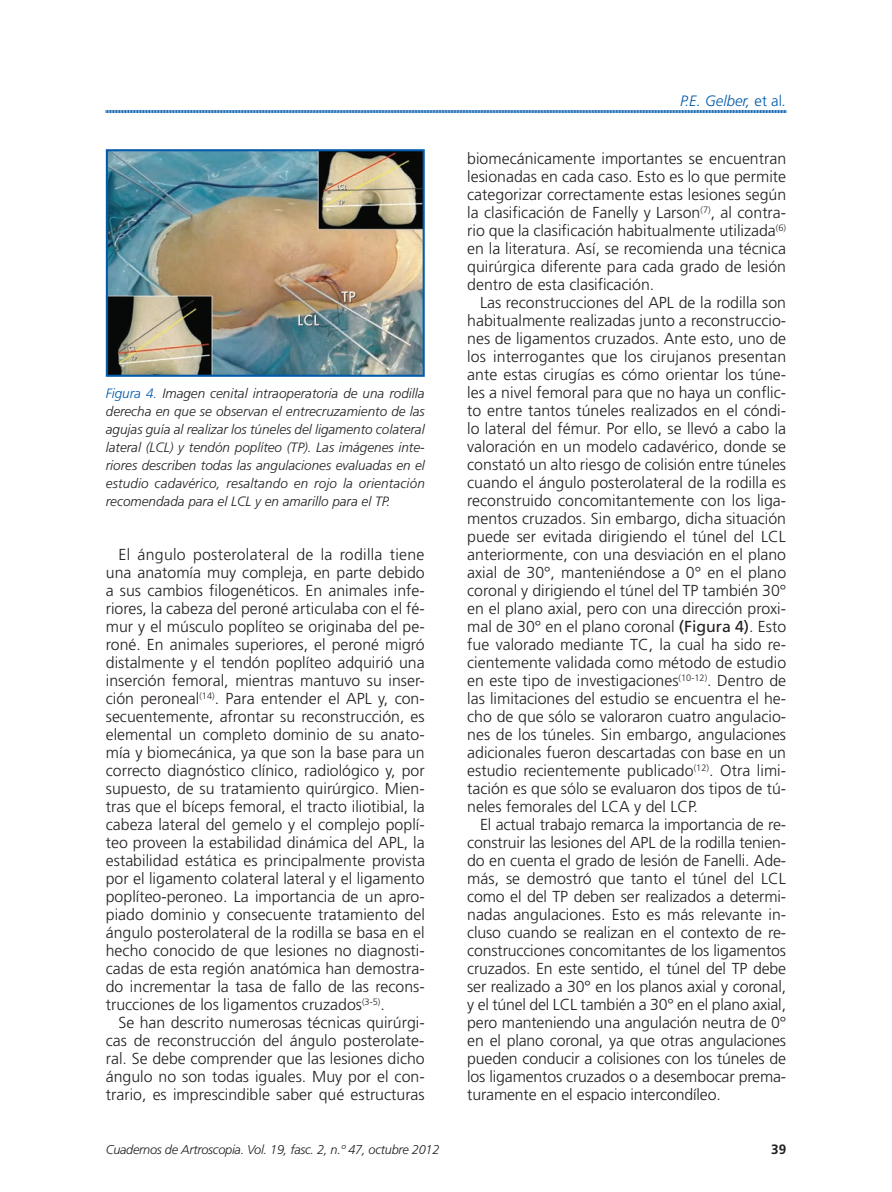
<style>
.page{position:relative;width:892px;height:1192px;background:#fff}
.page>*{position:absolute;margin:0;border:0;box-sizing:border-box;transform-origin:0 0}
.t1{font:300 15.9px/18px "Frutiger LT Std";color:#231f20;text-align:justify}
.t2{font:italic 300 15px "Frutiger LT Std";color:#015aaa}
.t3{font:italic 300 13.5px/18px "Frutiger LT Std";color:#231f20;text-align:justify}
.t4{font:700 13.5px "Frutiger LT Std";color:#231f20}
.t5{font:italic 300 12.75px "Frutiger LT Std";letter-spacing:-.02em;color:#231f20}
.s1{color:#015aaa}
.s2{font-style:normal}
.s3{font-weight:400}
</style>
<div class="page">
<svg style="left:106px;top:110px;width:680px;height:3px;background:#5691c6"></svg>
<img style="left:109px;top:152px;width:313px;height:222px">
<div style="left:106px;top:149px;width:319px;height:228px;border:2px solid #015aaa"></div>
<p class="t3" style="left:106px;top:384px;width:321px"><span class="s1">Figura 4.</span> Imagen cenital intraoperatoria de una rodilla derecha en que se observan el entrecruzamiento de las agujas guía al realizar los túneles del ligamento colateral lateral (LCL) y tendón poplíteo (TP). Las imágenes inte&shy;riores describen todas las angulaciones evaluadas en el estudio cadavérico, resaltando en rojo la orientación recomendada para el LCL y en amarillo para el TP.</p>
<p class="t1" style="left:106px;top:546px;width:321px;text-indent:13px">El ángulo posterolateral de la rodilla tiene una anatomía muy compleja, en parte debido a sus cambios filogenéticos. En animales infe&shy;riores, la cabeza del peroné articulaba con el fé&shy;mur y el músculo poplíteo se originaba del pe&shy;roné. En animales superiores, el peroné migró distalmente y el tendón poplíteo adquirió una inserción femoral, mientras mantuvo su inser&shy;ción peroneal<sup>(14)</sup>. Para entender el APL y, con&shy;secuentemente, afrontar su reconstrucción, es elemental un completo dominio de su anato&shy;mía y biomecánica, ya que son la base para un correcto diagnóstico clínico, radiológico y, por supuesto, de su tratamiento quirúrgico. Mien&shy;tras que el bíceps femoral, el tracto iliotibial, la cabeza lateral del gemelo y el complejo poplí&shy;teo proveen la estabilidad dinámica del APL, la estabilidad estática es principalmente provista por el ligamento colateral lateral y el ligamento poplíteo-peroneo. La importancia de un apro&shy;piado dominio y consecuente tratamiento del ángulo posterolateral de la rodilla se basa en el hecho conocido de que lesiones no diagnosti&shy;cadas de esta región anatómica han demostra&shy;do incrementar la tasa de fallo de las recons&shy;trucciones de los ligamentos cruzados<sup>(3-5)</sup>.</p>
<p class="t1" style="left:106px;top:1014px;width:320px;text-indent:13px">Se han descrito numerosas técnicas quirúrgi&shy;cas de reconstrucción del ángulo posterolate&shy;ral. Se debe comprender que las lesiones dicho ángulo no son todas iguales. Muy por el con&shy;trario, es imprescindible saber qué estructuras</p>
<p class="t2" style="left:680px;top:92px;width:108px">P.E. Gelber, <span class="s2">et al</span>.</p>
<p class="t1" style="left:467px;top:150px;width:320px">biomecánicamente importantes se encuentran lesionadas en cada caso. Esto es lo que permite categorizar correctamente estas lesiones según la clasificación de Fanelly y Larson<sup>(7)</sup>, al contra&shy;rio que la clasificación habitualmente utilizada<sup>(6) </sup>en la literatura. Así, se recomienda una técnica quirúrgica diferente para cada grado de lesión dentro de esta clasificación.</p>
<p class="t1" style="left:467px;top:294px;width:320px;text-indent:13px">Las reconstrucciones del APL de la rodilla son habitualmente realizadas junto a reconstruccio&shy;nes de ligamentos cruzados. Ante esto, uno de los interrogantes que los cirujanos presentan ante estas cirugías es cómo orientar los túne&shy;les a nivel femoral para que no haya un conflic&shy;to entre tantos túneles realizados en el cóndi&shy;lo lateral del fémur. Por ello, se llevó a cabo la valoración en un modelo cadavérico, donde se constató un alto riesgo de colisión entre túneles cuando el ángulo posterolateral de la rodilla es reconstruido concomitantemente con los liga&shy;mentos cruzados. Sin embargo, dicha situación puede ser evitada dirigiendo el túnel del LCL anteriormente, con una desviación en el plano axial de 30°, manteniéndose a 0° en el plano coronal y dirigiendo el túnel del TP también 30° en el plano axial, pero con una dirección proxi&shy;mal de 30° en el plano coronal <span class="s3">(Figura 4)</span>. Esto fue valorado mediante TC, la cual ha sido re&shy;cientemente validada como método de estudio en este tipo de investigaciones<sup>(10-12)</sup>. Dentro de las limitaciones del estudio se encuentra el he&shy;cho de que sólo se valoraron cuatro angulacio&shy;nes de los túneles. Sin embargo, angulaciones adicionales fueron descartadas con base en un estudio recientemente publicado<sup>(12)</sup>. Otra limi&shy;tación es que sólo se evaluaron dos tipos de tú&shy;neles femorales del LCA y del LCP.</p>
<p class="t1" style="left:467px;top:816px;width:320px;text-indent:13px">El actual trabajo remarca la importancia de re&shy;construir las lesiones del APL de la rodilla tenien&shy;do en cuenta el grado de lesión de Fanelli. Ade&shy;más, se demostró que tanto el túnel del LCL como el del TP deben ser realizados a determi&shy;nadas angulaciones. Esto es más relevante in&shy;cluso cuando se realizan en el contexto de re&shy;construcciones concomitantes de los ligamentos cruzados. En este sentido, el túnel del TP debe ser realizado a 30° en los planos axial y coronal, y el túnel del LCL también a 30° en el plano axial, pero manteniendo una angulación neutra de 0° en el plano coronal, ya que otras angulaciones pueden conducir a colisiones con los túneles de los ligamentos cruzados o a desembocar prema&shy;turamente en el espacio intercondíleo.</p>
<p class="t5" style="left:106px;top:1142px;width:335px">Cuadernos de Artroscopia. Vol. 19, fasc. 2, n.º 47, octubre 2012</p>
<p class="t4" style="left:771px;top:1141px;width:17px">39</p>
</div>
